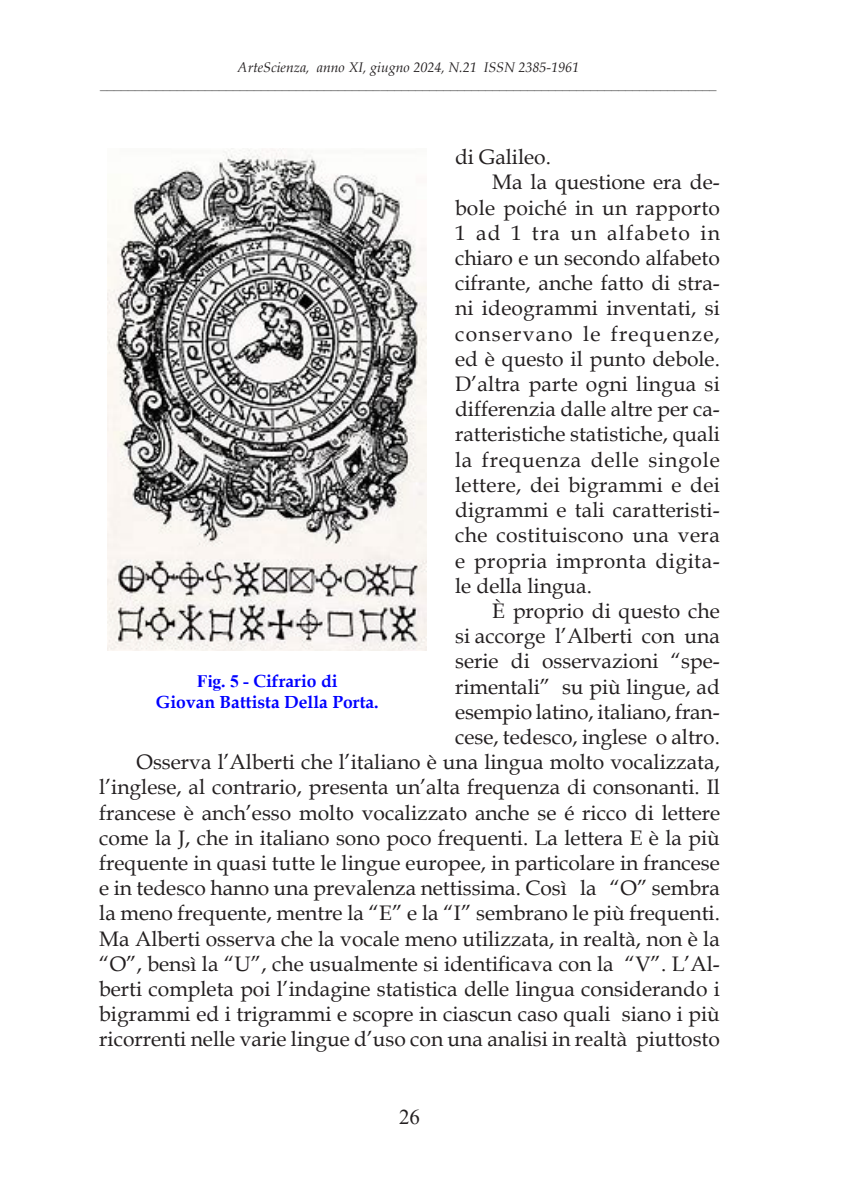
<style>
.page{position:relative;width:844px;height:1191px;background:#fff}
.page>*{position:absolute;margin:0;border:0;box-sizing:border-box;transform-origin:0 0}
.Corpo_testo{font:21px/25.2px "Book Antiqua";color:#231f20;text-align:justify}
.t1{font:21px "Times New Roman";color:#231f20}
.Didascalia{font:700 17.5px "Book Antiqua";color:#00f}
.t2{font:italic 14px "Times New Roman";color:#000}
.t3{font:italic 14px "Book Antiqua";color:#231f20}
.s1{font-family:"Times New Roman"}
</style>
<div class="page">
<img style="left:108px;top:149px;width:319px;height:502px">
<p class="t3" style="left:237px;top:57px;width:343px">ArteScienza, anno XI, giugno 2024, N.21 ISSN 2385-1961</p>
<p class="t2" style="left:100px;top:74px;width:618px">________________________________________________________________________________________</p>
<p class="Corpo_testo" style="left:455px;top:144px;width:97px">di Galileo.</p>
<p class="Corpo_testo" style="left:455px;top:169px;width:266px;text-indent:37px">Ma la questione era de&shy;bole poiché in un rapporto 1 ad 1 tra un alfabeto in chiaro e un secondo alfabeto cifrante, anche fatto di stra&shy;ni ideogrammi inventati, si conservano le frequenze, ed è questo il punto debole.<br>D’altra parte ogni lingua si differenzia dalle altre per ca&shy;ratteristiche statistiche, quali la frequenza delle singole lettere, dei bigrammi e dei digrammi e tali caratteristi&shy;che costituiscono una vera e propria impronta digita&shy;le della lingua.</p>
<p class="Corpo_testo" style="left:455px;top:597px;width:266px;text-indent:37px">È proprio di questo che si accorge l’Alberti con una serie di osservazioni “spe&shy;rimentali” su più lingue, ad esempio latino, italiano, fran&shy;cese, tedesco, inglese o altro.</p>
<p class="Corpo_testo" style="left:99px;top:749px;width:622px;text-indent:37px">Osserva l’Alberti che l’italiano è una lingua molto vocalizzata, l’inglese, al contrario, presenta un’alta frequenza di consonanti. Il francese è anch’esso molto vocalizzato anche se é ricco di lettere come la J, che in italiano sono poco frequenti. La lettera E è la più frequente in quasi tutte le lingue europee, in particolare in francese e in tedesco hanno una prevalenza nettissima. Così la “O” sembra la meno frequente, mentre la “E” e la “I” sembrano le più frequenti.<br>Ma Alberti osserva che la vocale meno utilizzata, in realtà, non è la “O”, bensì la “U”, che usualmente si identificava con la “V”. L’Al&shy;berti completa poi l’indagine statistica delle lingua considerando i bigrammi ed i trigrammi e scopre in ciascun caso quali siano i più ricorrenti nelle varie lingue d’uso con una analisi in realtà piuttosto</p>
<p class="Didascalia" style="left:197px;top:669px;width:142px"><span class="s1">Fig. 5 -</span> Cifrario di</p>
<p class="Didascalia" style="left:156px;top:690px;width:224px">Giovan Battista Della Porta<span class="s1">.</span></p>
<p class="t1" style="left:399px;top:1101px;width:22px">26</p>
</div>
